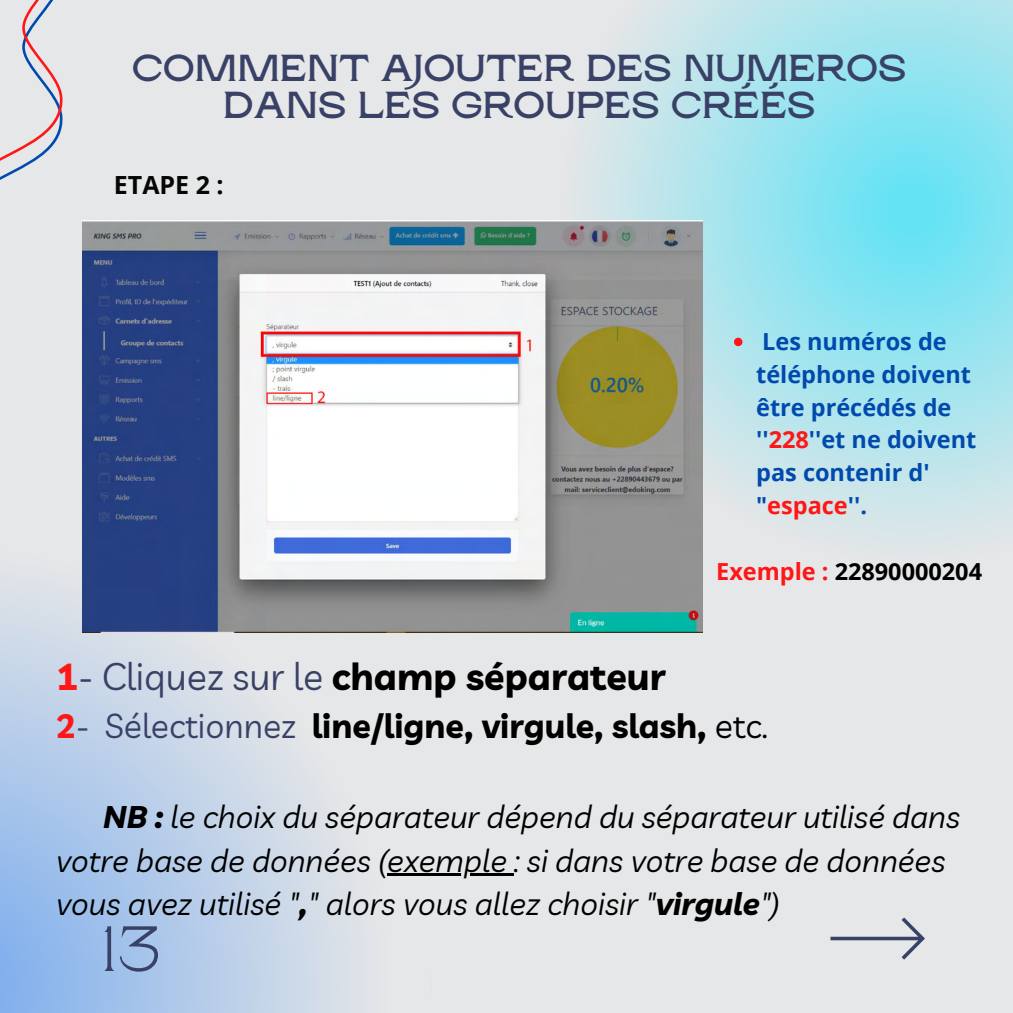
<style>
.page{position:relative;width:1013px;height:1013px;background:#fff}
.page>*{position:absolute;margin:0;border:0;box-sizing:border-box;transform-origin:0 0}
.t1{font:300 63.75px "Rasputin";color:#394266}
.t2{font:700 37.5px/37.5px "Rasputin";letter-spacing:.005em;color:#394266;text-align:center}
.t3{font:700 37.5px "Livvic";color:#000}
.t4{font:700 33.75px "Livvic";color:#000}
.t5{font:italic 31.25px/43.1px "Livvic";color:#000}
.t6{font:700 25px "Open Sans";color:#060606}
.t7{font:700 23.5px/32.8px "Open Sans";color:#004aad}
.t8{font:700 23.5px "Open Sans";color:#000}
.s1{color:#ff1616}
.s2{font-weight:400;color:#394266}
.s3{font-weight:400}
.s4{font-weight:700}
</style>
<div class="page">
<div style="left:0;top:0;width:1012px;height:1012px;background:#e6e7e8"></div>
<svg style="left:587px;top:0;width:425px;height:595px"></svg>
<svg style="left:0;top:591px;width:430px;height:421px"></svg>
<svg style="left:830px;top:917px;width:95px;height:42px"></svg>
<svg style="left:0;top:0;width:63px;height:180px"></svg>
<img style="left:82px;top:220px;width:620px;height:412px">
<hr style="left:387px;top:873px;width:127px;height:3px;background:#000">
<svg style="left:734px;top:338px;width:8px;height:8px"></svg>
<p class="t2" style="left:132px;top:49px;width:775px">COMMENT AJOUTER DES NUMEROS<br>DANS LES GROUPES CRÉÉS</p>
<p class="t6" style="left:114px;top:167px;width:111px">ETAPE 2 :</p>
<p class="t7" style="left:756px;top:324px;width:222px">Les numéros de téléphone doivent être précédés de ''<span class="s1">228</span>''et ne doivent pas contenir d' "<span class="s1">espace</span>''.</p>
<p class="t8" style="left:716px;top:554px;width:267px"><span class="s1">Exemple :</span> 22890000204</p>
<p class="t3" style="left:56px;top:652px;width:611px"><span class="s1">1</span><span class="s2">- Cliquez sur le</span> champ séparateur</p>
<p class="t4" style="left:56px;top:704px;width:713px"><span class="s1">2</span><span class="s2">- Sélectionnez</span> line/ligne, virgule, slash, <span class="s3">etc.</span></p>
<p class="t5" style="left:56px;top:795px;width:905px;text-indent:47px"><span class="s4">NB :</span> le choix du séparateur dépend du séparateur utilisé dans votre base de données (exemple : si dans votre base de données vous avez utilisé "<span class="s4">,</span>" alors vous allez choisir "<span class="s4">virgule</span>")</p>
<h1 class="t1" style="left:101px;top:913px;width:61px">13</h1>
</div>
